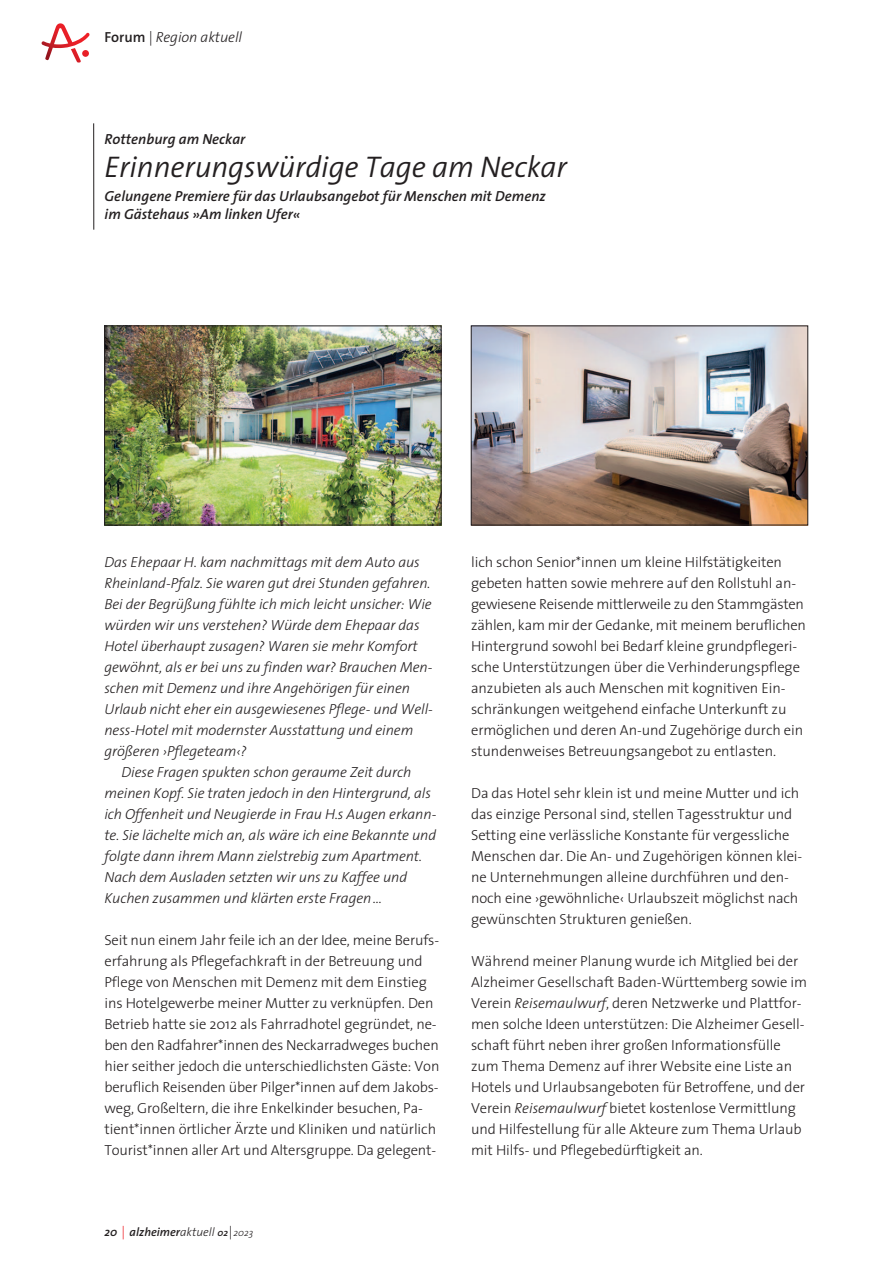
<style>
.page{position:relative;width:893px;height:1263px;background:#fff}
.page>*{position:absolute;margin:0;border:0;box-sizing:border-box;transform-origin:0 0}
.t1{font:italic 300 30px "The Sans";letter-spacing:-.005em;color:#231f20}
.t2{font:300 14.7px/21px "The Sans";letter-spacing:-.005em;color:#231f20}
.t3{font:italic 300 14.7px/21px "The Sans";letter-spacing:-.005em;color:#231f20}
.t4{font:italic 600 14.7px/18px "The Sans";color:#231f20}
.t5{font:italic 600 12px "The Sans";color:#231f20}
.s1{font-weight:600;font-style:normal}
.s2{font-weight:300;font-style:normal;font-size:13.5px;color:#ee2027}
.s3{font-weight:300}
.s4{font-size:9.9px}
.s5{font-weight:300;font-style:normal;font-size:13.5px}
.s6{font-weight:300;font-size:9.9px}
.s7{font-style:italic}
</style>
<div class="page">
<svg style="left:42px;top:23px;width:47px;height:40px"></svg>
<hr style="left:93px;top:123px;width:1px;height:107px;background:#231f20">
<img style="left:106px;top:328px;width:333px;height:195px">
<div style="left:104px;top:326px;width:337px;height:199px;border:1px solid #231f20"></div>
<img style="left:473px;top:328px;width:333px;height:195px">
<div style="left:471px;top:326px;width:337px;height:199px;border:1px solid #231f20"></div>
<p class="t3" style="left:104px;top:28px;width:139px"><span class="s1">Forum</span> | Region aktuell</p>
<p class="t4" style="left:105px;top:132px;width:142px">Rottenburg am Neckar</p>
<h1 class="t1" style="left:105px;top:156px;width:464px">Erinnerungswürdige Tage am Neckar</h1>
<p class="t4" style="left:105px;top:189px;width:443px">Gelungene Premiere für das Urlaubsangebot für Menschen mit Demenz im Gästehaus »Am linken Ufer«</p>
<p class="t3" style="left:104px;top:553px;width:330px">Das Ehepaar H. kam nachmittags mit dem Auto aus Rheinland-Pfalz. Sie waren gut drei Stunden gefahren.<br>Bei der Begrüßung fühlte ich mich leicht unsicher: Wie würden wir uns verstehen? Würde dem Ehepaar das Hotel überhaupt zusagen? Waren sie mehr Komfort gewöhnt, als er bei uns zu finden war? Brauchen Men - schen mit Demenz und ihre Angehörigen für einen Urlaub nicht eher ein ausgewiesenes Pflege- und Well - ness-Hotel mit modernster Ausstattung und einem größeren ›Pflegeteam‹?</p>
<p class="t3" style="left:104px;top:763px;width:334px;text-indent:17px">Diese Fragen spukten schon geraume Zeit durch meinen Kopf. Sie traten jedoch in den Hintergrund, als ich Offenheit und Neugierde in Frau H.s Augen erkann - te. Sie lächelte mich an, als wäre ich eine Bekannte und folgte dann ihrem Mann zielstrebig zum Apartment.<br>Nach dem Ausladen setzten wir uns zu Kaffee und Kuchen zusammen und klärten erste Fragen …</p>
<p class="t2" style="left:104px;top:931px;width:337px">Seit nun einem Jahr feile ich an der Idee, meine Be rufs - erfahrung als Pflegefachkraft in der Betreuung und Pflege von Menschen mit Demenz mit dem Einstieg ins Hotelgewerbe meiner Mutter zu verknüpfen. Den Betrieb hatte sie 2012 als Fahrradhotel gegründet, ne - ben den Radfahrer*innen des Neckarradweges buchen hier seither jedoch die unterschiedlichsten Gäste: Von beruflich Reisenden über Pilger*innen auf dem Jakobs - weg, Großeltern, die ihre Enkelkinder besuchen, Pa - tient*innen örtlicher Ärzte und Kliniken und natürlich Tourist*innen aller Art und Altersgruppe. Da gelegent -</p>
<p class="t5" style="left:104px;top:1227px;width:150px">20 <span class="s2">|</span> alzheimer<span class="s3">aktuell</span> <span class="s4">02</span><span class="s5">|</span><span class="s6">2023</span></p>
<p class="t2" style="left:471px;top:553px;width:336px">lich schon Senior*innen um kleine Hilfstätigkeiten gebeten hatten sowie mehrere auf den Rollstuhl an - gewiesene Reisende mittlerweile zu den Stamm gäs ten zählen, kam mir der Gedanke, mit meinem beruf li chen Hintergrund sowohl bei Bedarf kleine grundpflege ri - sche Unterstützungen über die Verhinderungspflege anzubieten als auch Menschen mit kognitiven Ein - schränkungen weitgehend einfache Unterkunft zu ermöglichen und deren An-und Zugehörige durch ein stundenweises Betreuungsangebot zu entlasten.</p>
<p class="t2" style="left:471px;top:784px;width:333px">Da das Hotel sehr klein ist und meine Mutter und ich das einzige Personal sind, stellen Tagesstruktur und Setting eine verlässliche Konstante für vergessli che Menschen dar. Die An- und Zugehörigen können klei - ne Unternehmungen alleine durchführen und den - noch eine ›gewöhnliche‹ Urlaubszeit möglichst nach gewünschten Strukturen genießen.</p>
<p class="t2" style="left:471px;top:952px;width:338px">Während meiner Planung wurde ich Mitglied bei der Alzheimer Gesellschaft Baden-Württemberg sowie im Verein <span class="s7">Reisemaulwurf</span>, deren Netzwerke und Plattfor - men solche Ideen unterstützen: Die Alzheimer Gesell - schaft führt neben ihrer großen Informationsfülle zum Thema Demenz auf ihrer Website eine Liste an Hotels und Urlaubsangeboten für Betroffene, und der Verein <span class="s7">Reisemaulwurf</span> bietet kostenlose Vermittlung und Hilfestellung für alle Akteure zum Thema Urlaub mit Hilfs- und Pflegebedürftigkeit an.</p>
</div>
